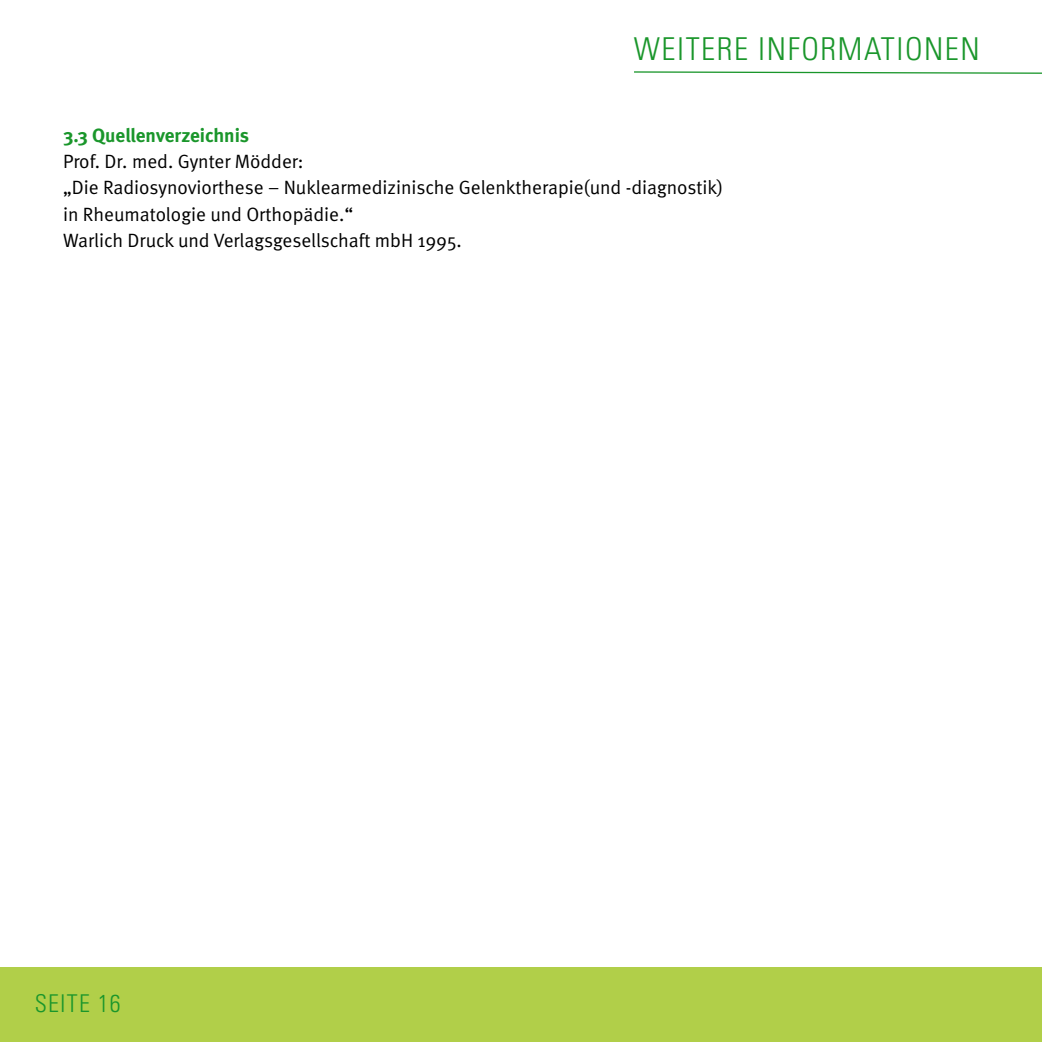
<style>
.page{position:relative;width:1042px;height:1042px;background:#fff}
.page>*{position:absolute;margin:0;border:0;box-sizing:border-box;transform-origin:0 0}
.t1{font:300 condensed 31.5px "Univers";color:#1a962b}
.t2{font:300 condensed 24.5px "Univers";letter-spacing:.05em;color:#1a962b}
.t3{font:19.25px/26.2px "Meta Normal";color:#000}
.t4{font:700 19.25px "Meta";color:#1a962b}
</style>
<div class="page">
<svg style="left:634px;top:71px;width:408px;height:3px"></svg>
<div style="left:0;top:967px;width:1042px;height:75px;background:#b1cf49"></div>
<h1 class="t1" style="left:634px;top:30px;width:43px">WEITERE</h1>
<h1 class="t1" style="left:758px;top:30px;width:62px">IN FORMATIONEN</h1>
<p class="t4" style="left:63px;top:124px;width:188px">3.3 Quellenverzeichnis</p>
<p class="t3" style="left:63px;top:148px;width:662px">Prof. Dr. med. Gynter Mödder:<br>„Die Radiosynoviorthese – Nuklearmedizinische Gelenktherapie(und -diagnostik) in Rheumatologie und Orthopädie.“<br>Warlich Druck und Verlagsgesellschaft mbH 1995.</p>
<p class="t2" style="left:35px;top:988px;width:88px">SEITE 16</p>
</div>
